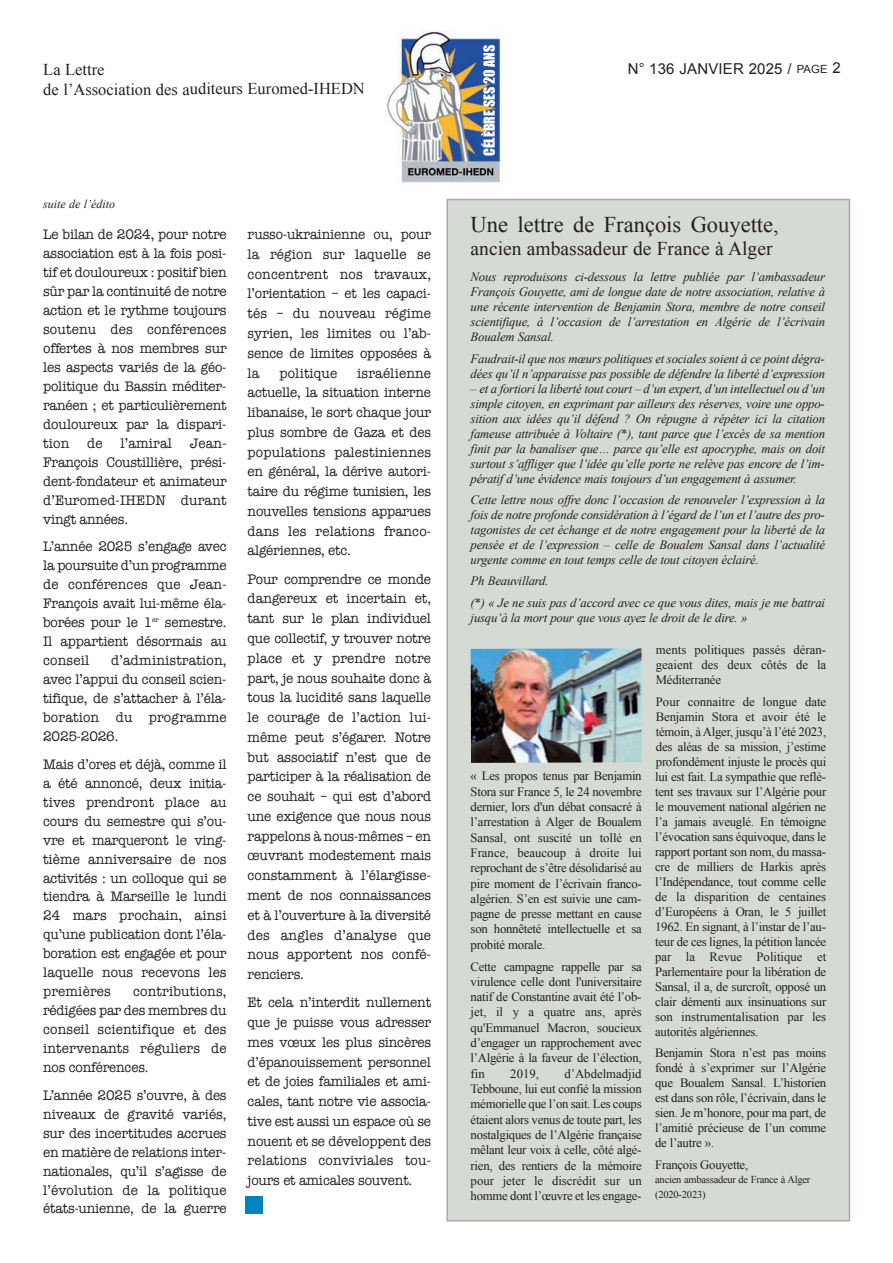
<style>
.page{position:relative;width:893px;height:1263px;background:#fff}
.page>*{position:absolute;margin:0;border:0;box-sizing:border-box;transform-origin:0 0}
.t1{font:22.5px "Times New Roman";color:#231f20}
.t2{font:19.5px "Times New Roman";color:#231f20}
.t3{font:16.5px "Times New Roman";letter-spacing:-.005em;color:#231f20}
.t4{font:15px "Arial";letter-spacing:.01em;color:#231f20}
.t5{font:14.25px/19.8px "American Typewriter";color:#231f20;text-align:justify;scale:.95 1}
.t6{font:14.1px "Impact";color:#fff}
.t7{font:12.75px/15px "Times New Roman";letter-spacing:-.02em;color:#231f20;text-align:justify}
.t8{font:italic 12.75px/15px "Times New Roman";letter-spacing:-.015em;color:#231f20;text-align:justify}
.t9{font:italic 12px "Times New Roman";color:#231f20}
.t10{font:10.5px/15px "Times New Roman";letter-spacing:-.02em;color:#231f20}
.s1{font-size:11.25px}
</style>
<div class="page">
<div style="left:448px;top:200px;width:401px;height:1020px;background:#d5dad4"></div>
<div style="left:446px;top:199px;width:404px;height:1022px;border:2px solid #a6aea4"></div>
<img style="left:387px;top:30px;width:115px;height:153px">
<img style="left:471px;top:648px;width:171px;height:115px">
<div style="left:246px;top:1197px;width:17px;height:17px;background:#0082c3"></div>
<p class="t6" style="left:481px;top:156px;width:112px;rotate:-90deg">CÉLÈBRE SES 20 ANS</p>
<p class="t3" style="left:43px;top:61px;width:63px">La Lettre</p>
<p class="t4" style="left:628px;top:60px;width:215px">N° 136 JANVIER 2025 / <span class="s1">PAGE</span> 2</p>
<p class="t3" style="left:43px;top:80px;width:323px">de l’Association des auditeurs Euromed-IHEDN</p>
<p class="t9" style="left:43px;top:197px;width:73px">suite de l’édito</p>
<p class="t5" style="left:43px;top:225px;width:195px;line-height:18.9px">Le bilan de 2024, pour notre association est à la fois posi&shy;tif et douloureux : positif bien sûr par la continuité de notre action et le rythme toujours soutenu des conférences offertes à nos membres sur les aspects variés de la géo&shy;politique du Bassin méditer&shy;ranéen ; et particulièrement douloureux par la dispari&shy;tion</p>
<p class="t5" style="left:87px;top:433px;width:18px">de</p>
<p class="t5" style="left:120px;top:433px;width:56px">l’amiral</p>
<p class="t5" style="left:43px;top:434px;width:195px;line-height:18.9px;text-indent:147px">Jean-François Coustillière, prési&shy;dent-fondateur et animateur d’Euromed-IHEDN durant vingt années.</p>
<p class="t5" style="left:43px;top:537px;width:195px;line-height:19px">L’année 2025 s’engage avec la poursuite d’un programme de conférences que Jean-François avait lui-même éla&shy;borées pour le 1<sup>er</sup> semestre.<br>Il appartient désormais au conseil</p>
<p class="t5" style="left:43px;top:651px;width:195px;line-height:18.9px;text-indent:68px">d’administration, avec l’appui du conseil scien&shy;tifique, de s’attacher à l’éla&shy;boration du programme 2025-2026.</p>
<p class="t5" style="left:43px;top:754px;width:195px;line-height:18.9px">Mais d’ores et déjà, comme il a été annoncé, deux initia&shy;tives prendront place au cours du semestre qui s’ou&shy;vre et marqueront le ving&shy;tième anniversaire de nos activités : un colloque qui se tiendra à Marseille le lundi 24 mars prochain, ainsi qu’une publication dont l’éla&shy;boration est engagée et pour laquelle nous recevons les premières</p>
<p class="t5" style="left:43px;top:982px;width:195px;line-height:18.9px;text-indent:90px">contributions, rédigées par des membres du conseil scientifique et des intervenants réguliers de nos conférences.</p>
<p class="t5" style="left:43px;top:1085px;width:195px;line-height:18.9px">L’année 2025 s’ouvre, à des niveaux de gravité variés, sur des incertitudes accrues en matière de relations inter&shy;nationales, qu’il s’agisse de l’évolution de la politique états-unienne, de la guerre</p>
<p class="t5" style="left:248px;top:225px;width:195px">russo-ukrainienne ou, pour la région sur laquelle se concentrent nos travaux, l’orientation – et les capaci&shy;tés – du nouveau régime syrien, les limites ou l’ab&shy;sence de limites opposées à la</p>
<p class="t5" style="left:248px;top:363px;width:195px;text-indent:110px">israélienne actuelle, la situation interne libanaise, le sort chaque jour plus sombre de Gaza et des populations palestiniennes en général, la dérive autori&shy;taire du régime tunisien, les nouvelles tensions apparues dans les relations franco&shy;algériennes, etc.</p>
<p class="t5" style="left:248px;top:569px;width:195px">Pour comprendre ce monde dangereux et incertain et, tant sur le plan individuel que collectif, y trouver notre place et y prendre notre part, je nous souhaite donc à tous la lucidité sans laquelle le courage de l’action lui&shy;même peut s’égarer. Notre but associatif n’est que de participer à la réalisation de ce souhait – qui est d’abord une exigence que nous nous rappelons à nous-mêmes – en œuvrant modestement mais constamment à l’élargisse&shy;ment de nos connaissances et à l’ouverture à la diversité des angles d’analyse que nous apportent nos confé&shy;renciers.</p>
<p class="t5" style="left:248px;top:993px;width:195px">Et cela n’interdit nullement que je puisse vous adresser mes vœux les plus sincères d’épanouissement personnel et de joies familiales et ami&shy;cales, tant notre vie associa&shy;tive est aussi un espace où se nouent et se développent des relations conviviales tou&shy;jours et amicales souvent.</p>
<p class="t5" style="left:279px;top:363px;width:62px">politique</p>
<h1 class="t1" style="left:471px;top:212px;width:310px">Une lettre de François Gouyette,</h1>
<h2 class="t2" style="left:471px;top:237px;width:303px">ancien ambassadeur de France à Alger</h2>
<p class="t8" style="left:471px;top:269px;width:356px">Nous reproduisons ci-dessous la lettre publiée par l’ambassadeur François Gouyette, ami de longue date de notre association, relative à une récente intervention de Benjamin Stora, membre de notre conseil scientifique, à l’occasion de l’arrestation en Algérie de l’écrivain Boualem Sansal.</p>
<p class="t8" style="left:471px;top:351px;width:356px">Faudrait-il que nos mœurs politiques et sociales soient à ce point dégra&shy;dées qu’il n’apparaisse pas possible de défendre la liberté d’expression</p>
<p class="t8" style="left:471px;top:381px;width:356px">– et a fortiori la liberté tout court – d’un expert, d’un intellectuel ou d’un simple citoyen, en exprimant par ailleurs des réserves, voire une oppo&shy;sition aux idées qu’il défend ? On répugne à répéter ici la citation fameuse attribuée à Voltaire (*), tant parce que l’excès de sa mention finit par la banaliser que… parce qu’elle est apocryphe, mais on doit surtout s’affliger que l’idée qu’elle porte ne relève pas encore de l’im&shy;pératif d’une évidence mais toujours d’un engagement à assumer.</p>
<p class="t8" style="left:471px;top:492px;width:356px">Cette lettre nous offre donc l’occasion de renouveler l’expression à la fois de notre profonde considération à l’égard de l’un et l’autre des pro&shy;tagonistes de cet échange et de notre engagement pour la liberté de la pensée et de l’expression – celle de Boualem Sansal dans l’actualité urgente comme en tout temps celle de tout citoyen éclairé.</p>
<p class="t8" style="left:471px;top:570px;width:356px;line-height:21.5px">Ph Beauvillard.<br>(*) « Je ne suis pas d’accord avec ce que vous dites, mais je me battrai</p>
<p class="t8" style="left:471px;top:610px;width:278px">jusqu’à la mort pour que vous ayez le droit de le dire. »</p>
<p class="t7" style="left:471px;top:768px;width:173px">« Les propos tenus par Benjamin Stora sur France 5, le 24 novembre dernier, lors d'un débat consacré à l’arrestation à Alger de Boualem Sansal, ont suscité un tollé en France, beaucoup à droite lui reprochant de s’être désolidarisé au pire moment de l’écrivain franco&shy;algérien. S’en est suivie une cam&shy;pagne de presse mettant en cause son honnêteté intellectuelle et sa probité morale.</p>
<p class="t7" style="left:471px;top:958px;width:173px">Cette campagne rappelle par sa virulence celle dont l'universitaire natif de Constantine avait été l’ob&shy;jet, il y a quatre ans, après qu'Emmanuel Macron, soucieux d’engager un rapprochement avec l’Algérie à la faveur de l’élection, fin</p>
<p class="t7" style="left:471px;top:1066px;width:173px;text-indent:94px">d’Abdelmadjid Tebboune, lui eut confié la mission mémorielle que l’on sait. Les coups étaient alors venus de toute part, les nostalgiques de l’Algérie française mêlant leur voix à celle, côté algé&shy;rien, des rentiers de la mémoire pour jeter le discrédit sur un homme dont l’œuvre et les engage-</p>
<p class="t7" style="left:510px;top:1066px;width:30px">2019,</p>
<p class="t7" style="left:656px;top:642px;width:172px">ments politiques passés déran&shy;geaient des deux côtés de la Méditerranée</p>
<p class="t7" style="left:655px;top:694px;width:173px">Pour connaitre de longue date Benjamin Stora et avoir été le témoin, à Alger, jusqu’à l’été 2023, des aléas de sa mission, j’estime profondément injuste le procès qui lui est fait. La sympathie que reflè&shy;tent ses travaux sur l’Algérie pour le mouvement national algérien ne l’a jamais aveuglé. En témoigne l’évocation sans équivoque, dans le rapport portant son nom, du massa&shy;cre de milliers de Harkis après l’Indépendance, tout comme celle de la disparition de centaines d’Européens à Oran, le 5 juillet 1962. En signant, à l’instar de l’au&shy;teur de ces lignes, la pétition lancée par la Revue Politique et Parlementaire pour la libération de Sansal, il a, de surcroît, opposé un clair démenti aux insinuations sur son instrumentalisation par les autorités algériennes.</p>
<p class="t7" style="left:655px;top:1045px;width:173px">Benjamin Stora n’est pas moins fondé à s’exprimer sur l’Algérie que Boualem Sansal. L’historien est dans son rôle, l’écrivain, dans le sien. Je m’honore, pour ma part, de l’amitié précieuse de l’un comme de l’autre ».</p>
<p class="t7" style="left:655px;top:1157px;width:95px">François Gouyette,</p>
<p class="t10" style="left:655px;top:1172px;width:157px">ancien ambassadeur de France à Alger (2020-2023)</p>
</div>
